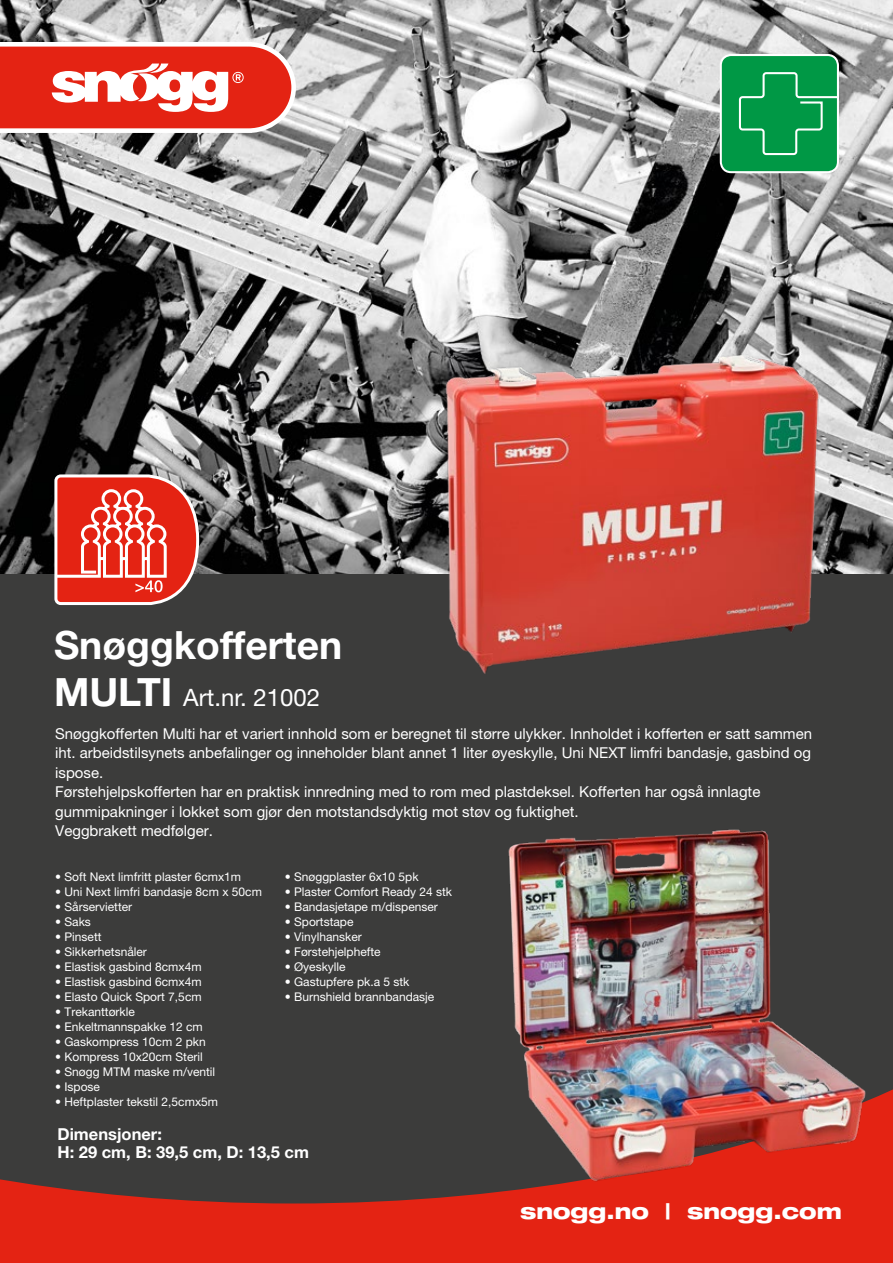
<style>
.page{position:relative;width:893px;height:1263px;background:#fff}
.page>*{position:absolute;margin:0;border:0;box-sizing:border-box;transform-origin:0 0}
.t1{font:700 39px "Helvetica Neue LT Std";color:#fff}
.t2{font:24px "Helvetica Neue LT Std";color:#fff}
.t3{font:800 expanded 21.45px "Helvetica Neue LT Std";color:#fff}
.t4{font:700 16.5px/18px "Helvetica Neue LT Std";color:#fff}
.t5{font:15px/19.5px "Helvetica Neue LT Pro";color:#fff}
.t6{font:12px "Helvetica Neue LT Pro";color:#fff}
.s1{font-weight:700;font-size:39px}
</style>
<div class="page">
<img style="left:0;top:0;width:893px;height:574px">
<div style="left:0;top:574px;width:893px;height:676px;background:#3c3c3b"></div>
<svg style="left:0;top:1179px;width:893px;height:84px;fill:#e42313"></svg>
<svg style="left:0;top:42px;width:296px;height:91px"></svg>
<div style="left:721px;top:55px;width:117px;height:117px;background:#009845;border-radius:10px"></div>
<div style="left:720px;top:54px;width:119px;height:119px;border:2px solid #fff;border-radius:10px"></div>
<svg style="left:738px;top:71px;width:101px;height:85px"></svg>
<img style="left:244px;top:263px;width:649px;height:411px">
<svg style="left:53px;top:473px;width:148px;height:132px"></svg>
<img style="left:314px;top:829px;width:579px;height:427px">
<h1 class="t1" style="left:54px;top:621px;width:290px">Snøggkofferten</h1>
<h2 class="t2" style="left:54px;top:683px;width:268px"><span class="s1">MULTI</span> Art.nr. 21002</h2>
<p class="t5" style="left:55px;top:724px;width:758px">Snøggkofferten Multi har et variert innhold som er beregnet til større ulykker. Innholdet i kofferten er satt sammen iht. arbeidstilsynets anbefalinger og inneholder blant annet 1 liter øyeskylle, Uni NEXT limfri bandasje, gasbind og ispose.<br>Førstehjelpskofferten har en praktisk innredning med to rom med plastdeksel. Kofferten har også innlagte gummipakninger i lokket som gjør den motstandsdyktig mot støv og fuktighet.<br>Veggbrakett medfølger.</p>
<p class="t6" style="left:55px;top:869px;width:188px">• Soft Next limfritt plaster 6cmx1m</p>
<p class="t6" style="left:55px;top:884px;width:208px">• Uni Next limfri bandasje 8cm x 50cm</p>
<p class="t6" style="left:55px;top:899px;width:79px">• Sårservietter</p>
<p class="t6" style="left:55px;top:914px;width:37px">• Saks</p>
<p class="t6" style="left:55px;top:929px;width:48px">• Pinsett</p>
<p class="t6" style="left:55px;top:944px;width:93px">• Sikkerhetsnåler</p>
<p class="t6" style="left:55px;top:959px;width:148px">• Elastisk gasbind 8cmx4m</p>
<p class="t6" style="left:55px;top:974px;width:148px">• Elastisk gasbind 6cmx4m</p>
<p class="t6" style="left:55px;top:989px;width:148px">• Elasto Quick Sport 7,5cm</p>
<p class="t6" style="left:55px;top:1004px;width:81px">• Trekanttørkle</p>
<p class="t6" style="left:55px;top:1019px;width:149px">• Enkeltmannspakke 12 cm</p>
<p class="t6" style="left:55px;top:1034px;width:152px">• Gaskompress 10cm 2 pkn</p>
<p class="t6" style="left:55px;top:1049px;width:149px">• Kompress 10x20cm Steril</p>
<p class="t6" style="left:55px;top:1064px;width:162px">• Snøgg MTM maske m/ventil</p>
<p class="t6" style="left:55px;top:1079px;width:46px">• Ispose</p>
<p class="t6" style="left:55px;top:1094px;width:164px">• Heftplaster tekstil 2,5cmx5m</p>
<p class="t6" style="left:285px;top:869px;width:135px">• Snøggplaster 6x10 5pk</p>
<p class="t6" style="left:285px;top:884px;width:169px">• Plaster Comfort Ready 24 stk</p>
<p class="t6" style="left:285px;top:899px;width:155px">• Bandasjetape m/dispenser</p>
<p class="t6" style="left:285px;top:914px;width:70px">• Sportstape</p>
<p class="t6" style="left:285px;top:929px;width:79px">• Vinylhansker</p>
<p class="t6" style="left:285px;top:944px;width:97px">• Førstehjelphefte</p>
<p class="t6" style="left:285px;top:959px;width:62px">• Øyeskylle</p>
<p class="t6" style="left:285px;top:974px;width:126px">• Gastupfere pk.a 5 stk</p>
<p class="t6" style="left:285px;top:989px;width:151px">• Burnshield brannbandasje</p>
<h3 class="t4" style="left:57px;top:1125px;width:253px">Dimensjoner:<br>H: 29 cm, B: 39,5 cm, D: 13,5 cm</h3>
<h3 class="t3" style="left:520px;top:1197px;width:323px">snogg.no | snogg.com</h3>
</div>
